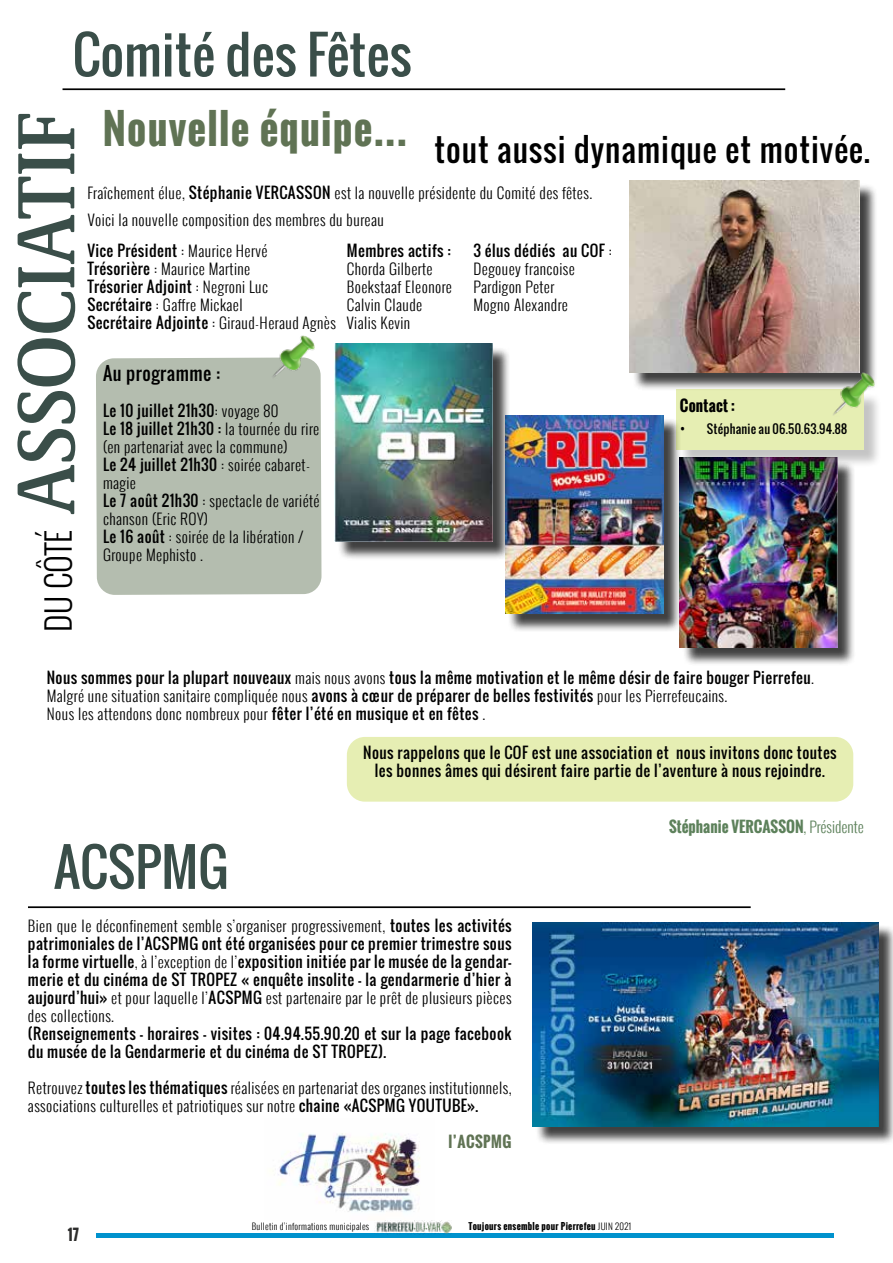
<style>
.page{position:relative;width:893px;height:1263px;background:#fff}
.page>*{position:absolute;margin:0;border:0;box-sizing:border-box;transform-origin:0 0}
.t1{font:500 condensed 84px "Demos Next Pro";color:#3a4e49}
.t2{font:51.15px "Oswald";color:#3a4e49}
.t3{font:300 33px "Oswald";color:#000}
.t4{font:31.5px "Oswald";letter-spacing:.03em;color:#000}
.t5{font:18px "Oswald";letter-spacing:.03em;color:#000}
.t6{font:15px/18px "Oswald";letter-spacing:.03em;color:#000}
.t7{font:300 15px/18px "Oswald";letter-spacing:.03em;color:#000}
.t8{font:700 15px "Oswald";color:#5d815b}
.t9{font:700 15px "Oswald";letter-spacing:.03em;color:#607354}
.t10{font:700 15px "Oswald";letter-spacing:.015em;color:#000}
.t11{font:700 15px "Oswald";color:#2d2d2c}
.t12{font:12px "Oswald";letter-spacing:.02em;color:#000}
.t13{font:700 9px "Oswald";letter-spacing:.03em;color:#000}
.t14{font:300 9px "Oswald";letter-spacing:.03em;color:#000}
.s1{font-weight:400}
.s2{font-weight:300}
</style>
<div class="page">
<div style="left:96px;top:357px;width:226px;height:238px;background:#b4bdaf"></div>
<img style="left:278px;top:1133px;width:142px;height:79px">
<div style="left:535px;top:925px;width:358px;height:220px;background:#000;opacity:.75"></div>
<img style="left:533px;top:922px;width:345px;height:205px">
<div style="left:632px;top:183px;width:246px;height:208px;background:#000;opacity:.75"></div>
<img style="left:630px;top:181px;width:230px;height:191px">
<div style="left:508px;top:417px;width:173px;height:215px;background:#000;opacity:.75"></div>
<img style="left:505px;top:415px;width:158px;height:199px">
<div style="left:682px;top:460px;width:174px;height:206px;background:#000;opacity:.75"></div>
<img style="left:680px;top:468px;width:157px;height:180px">
<div style="left:337px;top:346px;width:174px;height:215px;background:#000;opacity:.75"></div>
<img style="left:334px;top:344px;width:158px;height:198px">
<hr style="left:96px;top:1233px;width:738px;height:4px;background:#0092cd">
<img style="left:375px;top:1220px;width:77px;height:14px">
<hr style="left:28px;top:906px;width:723px;height:2px;background:#000">
<hr style="left:63px;top:88px;width:722px;height:2px;background:#000">
<div style="left:678px;top:392px;width:204px;height:76px;background:#000;opacity:.75"></div>
<div style="left:676px;top:390px;width:187px;height:60px;background:#e6eeb3"></div>
<img style="left:832px;top:373px;width:42px;height:43px">
<div style="left:347px;top:737px;width:506px;height:65px;background:#e6eeb3;border-radius:18px"></div>
<img style="left:272px;top:336px;width:42px;height:43px">
<h2 class="t2" style="left:73px;top:16px;width:340px">Comité des Fêtes</h2>
<h3 class="t4" style="left:103px;top:126px;width:769px"><sup>Nouvelle</sup> <sup>équipe...</sup> tout aussi dynamique et motivée.</h3>
<h1 class="t1" style="left:-12px;top:515px;width:405px;rotate:-90deg">ASSOCIATIF</h1>
<h3 class="t3" style="left:34px;top:631px;width:103px;rotate:-90deg">DU CÔTÉ</h3>
<p class="t7" style="left:87px;top:183px;width:506px">Fraîchement élue, <span class="s1">Stéphanie VERCASSON</span> est la nouvelle présidente du Comité des fêtes.</p>
<p class="t7" style="left:88px;top:211px;width:298px">Voici la nouvelle composition des membres du bureau</p>
<p class="t6" style="left:347px;top:241px;width:105px">Membres actifs :</p>
<p class="t7" style="left:347px;top:259px;width:107px">Chorda Gilberte<br>Boekstaaf Eleonore<br>Calvin Claude<br>Vialis Kevin</p>
<p class="t7" style="left:473px;top:241px;width:140px"><span class="s1">3 élus dédiés au COF</span> :<br>Degouey francoise<br>Pardigon Peter<br>Mogno Alexandre</p>
<p class="t7" style="left:87px;top:241px;width:250px"><span class="s1">Vice Président</span> : Maurice Hervé<br><span class="s1">Trésorière</span> : Maurice Martine<br><span class="s1">Trésorier Adjoint</span> : Negroni Luc<br><span class="s1">Secrétaire</span> : Gaffre Mickael<br><span class="s1">Secrétaire Adjointe</span> : Giraud-Heraud Agnès</p>
<p class="t5" style="left:103px;top:360px;width:118px">Au programme :</p>
<p class="t7" style="left:103px;top:402px;width:218px"><span class="s1">Le 10 juillet 21h30</span>: voyage 80<br><span class="s1">Le 18 juillet 21h30 :</span> la tournée du rire (en partenariat avec la commune)<br><span class="s1">Le 24 juillet 21h30</span> : soirée cabaret&shy;magie<br><span class="s1">Le 7 août 21h30</span> : spectacle de variété chanson (Eric ROY)<br><span class="s1">Le 16 août</span> : soirée de la libération /<br>Groupe Mephisto .</p>
<p class="t10" style="left:680px;top:395px;width:57px">Contact :</p>
<p class="t12" style="left:680px;top:420px;width:169px">• Stéphanie au 06.50.63.94.88</p>
<p class="t6" style="left:47px;top:668px;width:769px">Nous sommes pour la plupart nouveaux <span class="s2">mais nous avons</span> tous la même motivation et le même désir de faire bouger Pierrefeu<span class="s2">.<br>Malgré une situation sanitaire compliquée nous</span> avons à cœur de préparer de belles festivités <span class="s2">pour les Pierrefeucains.<br>Nous les attendons donc nombreux pour</span> fêter l’été en musique et en fêtes <span class="s2">.</span></p>
<p class="t6" style="left:363px;top:743px;width:475px;text-align:center">Nous rappelons que le COF est une association et nous invitons donc toutes les bonnes âmes qui désirent faire partie de l’aventure à nous rejoindre.</p>
<p class="t8" style="left:669px;top:815px;width:196px">Stéphanie VERCASSON<span class="s2">, Présidente</span></p>
<h2 class="t2" style="left:54px;top:828px;width:176px">ACSPMG</h2>
<p class="t6" style="left:28px;top:916px;width:485px;text-align:justify"><span class="s2">Bien que le déconfinement semble s’organiser progressivement,</span> toutes les activités patrimoniales de l’ACSPMG ont été organisées pour ce premier trimestre sous la forme virtuelle<span class="s2">, à l’exception de l’</span>exposition initiée par le musée de la gendar&shy;merie et du cinéma de ST TROPEZ « enquête insolite - la gendarmerie d’hier à aujourd’hui» <span class="s2">et pour laquelle l’</span>ACSPMG <span class="s2">est partenaire par le prêt de plusieurs pièces des collections.</span></p>
<p class="t6" style="left:28px;top:1024px;width:485px">(Renseignements - horaires - visites : 04.94.55.90.20 et sur la page facebook du musée de la Gendarmerie et du cinéma de ST TROPEZ).</p>
<p class="t7" style="left:28px;top:1078px;width:485px">Retrouvez <span class="s1">toutes les thématiques</span> réalisées en partenariat des organes institutionnels, associations culturelles et patriotiques sur notre <span class="s1">chaine «ACSPMG YOUTUBE».</span></p>
<p class="t9" style="left:449px;top:1130px;width:64px">l’ACSPMG</p>
<p class="t11" style="left:68px;top:1223px;width:13px">17</p>
<p class="t14" style="left:252px;top:1220px;width:119px">Bulletin d’informations municipales</p>
<p class="t13" style="left:469px;top:1220px;width:164px">Toujours ensemble pour Pierrefeu <span class="s2">JUIN 2021</span></p>
</div>
